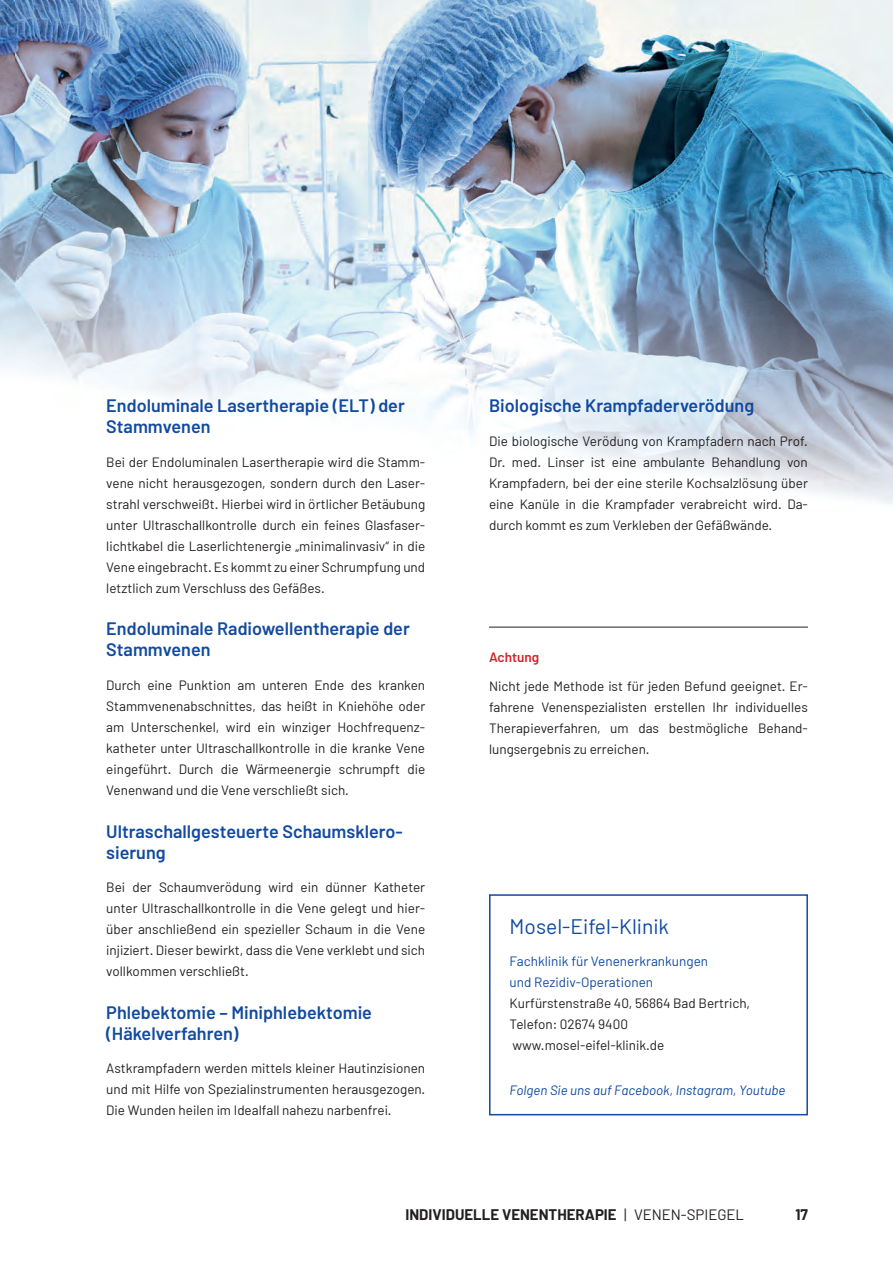
<style>
.page{position:relative;width:893px;height:1263px;background:#fff}
.page>*{position:absolute;margin:0;border:0;box-sizing:border-box;transform-origin:0 0}
.t1{font:21px "Barlow";color:#114aa0}
.t2{font:600 18px/21px "Barlow";color:#114aa0}
.t3{font:700 15px "Barlow";color:#231f20}
.t4{font:13.5px/21px "Barlow";color:#231f20;text-align:justify}
.t5{font:13.5px/21px "Barlow";color:#114aa0}
.t6{font:italic 13.5px "Barlow";color:#114aa0}
.t7{font:600 13.5px "Barlow";color:#d1232a}
.s1{font-weight:400}
</style>
<div class="page">
<img style="left:15px;top:0;width:837px;height:301px">
<img style="left:852px;top:0;width:41px;height:504px">
<img style="left:15px;top:301px;width:838px;height:203px">
<img style="left:0;top:0;width:15px;height:368px">
<hr style="left:489px;top:627px;width:319px;height:1px;background:#231f20">
<div style="left:489px;top:894px;width:319px;height:221px;border:2px solid #114aa0"></div>
<h2 class="t2" style="left:106px;top:395px;width:300px">Endoluminale Lasertherapie (ELT) der<br>Stammvenen</h2>
<p class="t4" style="left:106px;top:451px;width:320px">Bei der Endoluminalen Lasertherapie wird die Stamm&shy;vene nicht herausgezogen, sondern durch den Laser&shy;strahl verschweißt. Hierbei wird in örtlicher Betäubung unter Ultraschallkontrolle durch ein feines Glasfaser&shy;lichtkabel die Laserlichtenergie „minimalinvasiv“ in die Vene eingebracht. Es kommt zu einer Schrumpfung und letztlich zum Verschluss des Gefäßes.</p>
<h2 class="t2" style="left:106px;top:618px;width:305px">Endoluminale Radiowellentherapie der<br>Stammvenen</h2>
<p class="t4" style="left:106px;top:674px;width:320px">Durch eine Punktion am unteren Ende des kranken Stammvenenabschnittes, das heißt in Kniehöhe oder am Unterschenkel, wird ein winziger Hochfrequenz&shy;katheter unter Ultraschallkontrolle in die kranke Vene eingeführt. Durch die Wärmeenergie schrumpft die Venen wand und die Vene verschließt sich.</p>
<h2 class="t2" style="left:106px;top:820px;width:298px">Ultraschallgesteuerte Schaumsklero&shy;sierung</h2>
<p class="t4" style="left:106px;top:876px;width:320px">Bei der Schaumverödung wird ein dünner Katheter unter Ultraschallkontrolle in die Vene gelegt und hier&shy;über anschließend ein spezieller Schaum in die Vene injiziert. Dieser bewirkt, dass die Vene verklebt und sich vollkommen verschließt.</p>
<h2 class="t2" style="left:106px;top:1001px;width:267px">Phlebektomie – Miniphlebektomie (Häkelverfahren)</h2>
<p class="t4" style="left:106px;top:1057px;width:320px">Astkrampfadern werden mittels kleiner Hautinzisionen und mit Hilfe von Spezialinstrumenten herausgezogen.<br>Die Wunden heilen im Idealfall nahezu narbenfrei.</p>
<h2 class="t2" style="left:489px;top:395px;width:267px">Biologische Krampfaderverödung</h2>
<p class="t4" style="left:489px;top:430px;width:320px">Die biologische Verödung von Krampfadern nach Prof.<br>Dr. med. Linser ist eine ambulante Behandlung von Krampfadern, bei der eine sterile Kochsalzlösung über eine Kanüle in die Krampfader verabreicht wird. Da&shy;durch kommt es zum Verkleben der Gefäßwände.</p>
<p class="t7" style="left:489px;top:648px;width:52px">Achtung</p>
<p class="t4" style="left:489px;top:675px;width:320px">Nicht jede Methode ist für jeden Befund geeignet. Er&shy;fahrene Venenspezialisten erstellen Ihr individuelles Therapieverfahren, um das bestmögliche Behand&shy;lungsergebnis zu erreichen.</p>
<h1 class="t1" style="left:510px;top:913px;width:161px">Mosel-Eifel-Klinik</h1>
<p class="t5" style="left:510px;top:950px;width:200px">Fachklinik für Venenerkrankungen und Rezidiv-Operationen</p>
<p class="t4" style="left:510px;top:992px;width:242px;text-align:left">Kurfürstenstraße 40, 56864 Bad Bertrich,<br>Telefon: 02674 9400 www.mosel-eifel-klinik.de</p>
<p class="t6" style="left:510px;top:1081px;width:277px">Folgen Sie uns auf Facebook, Instagram, Youtube</p>
<p class="t3" style="left:406px;top:1206px;width:340px">INDIVIDUELLE VENENTHERAPIE <span class="s1">| VENEN-SPIEGEL</span></p>
<p class="t3" style="left:795px;top:1206px;width:14px">17</p>
</div>
